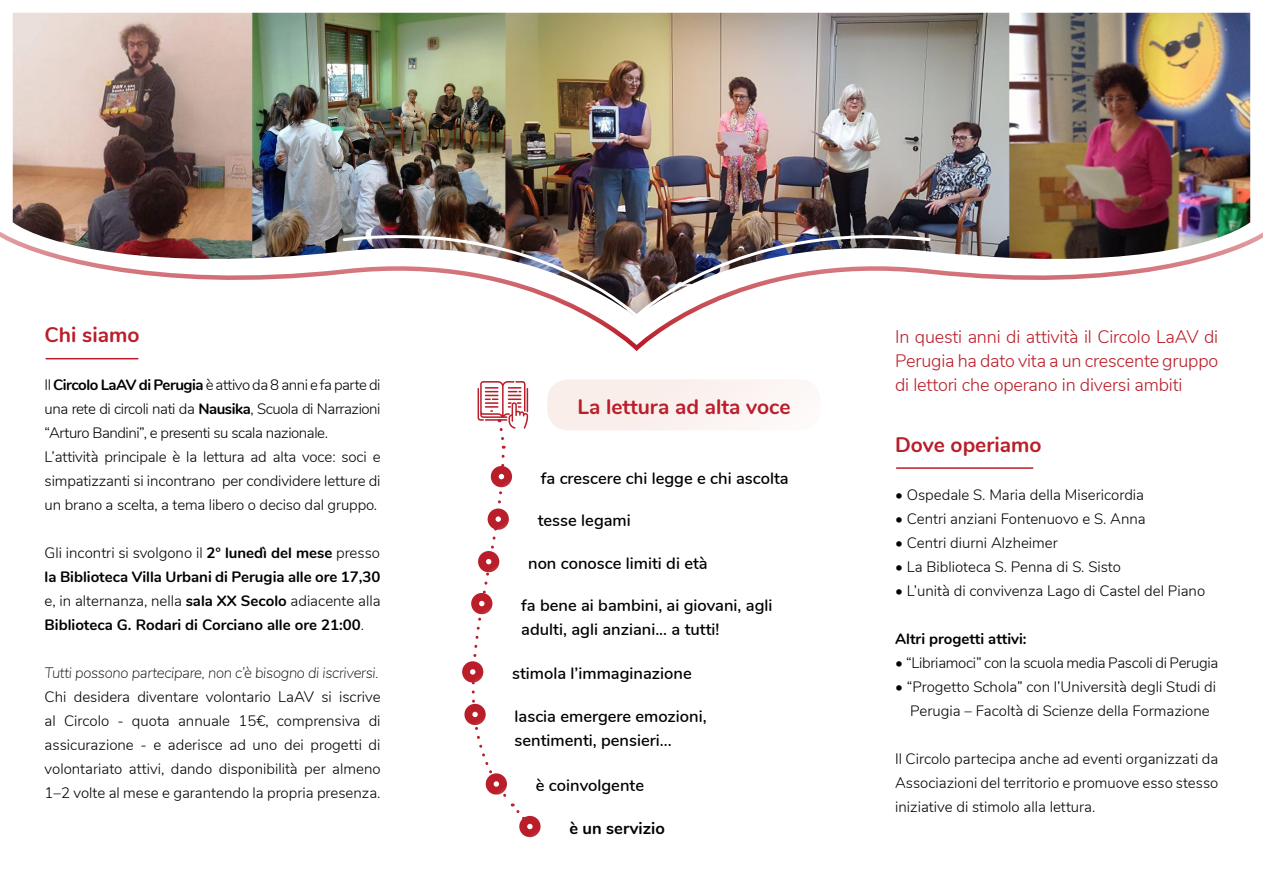
<style>
.page{position:relative;width:1263px;height:893px;background:#fff}
.page>*{position:absolute;margin:0;border:0;box-sizing:border-box;transform-origin:0 0}
.t1{font:700 21px "Nunito";color:#b91e2a}
.t2{font:300 18px/24px "Nunito";letter-spacing:-.01em;color:#b91e2a;text-align:justify}
.t3{font:600 16.5px/24px "Nunito";color:#000}
.t4{font:700 16.5px "Nunito";color:#000}
.t5{font:300 15px/24px "Nunito";color:#000;text-align:justify}
.t6{font:700 15px/24px "Nunito";color:#000}
.t7{font:italic 200 15px "Nunito";letter-spacing:-.02em;color:#000}
.t8{font:300 15px "Nunito";letter-spacing:-.02em;color:#000}
.s1{font-weight:700}
.s2{font-weight:300}
</style>
<div class="page">
<div style="left:547px;top:379px;width:274px;height:51px;background:#faeeeb;border-radius:21px"></div>
<img style="left:13px;top:13px;width:1237px;height:215px">
<hr style="left:46px;top:358px;width:92px;height:1px;background:#b91e2a">
<hr style="left:897px;top:467px;width:136px;height:2px;background:#b91e2a">
<div style="left:519px;top:816px;width:21px;height:21px;background:#b91e2a;border-radius:50%"></div>
<svg style="left:0;top:228px;width:1263px;height:124px"></svg>
<img style="left:341px;top:218px;width:591px;height:101px">
<svg style="left:462px;top:381px;width:71px;height:448px"></svg>
<p class="t1" style="left:45px;top:319px;width:96px">Chi siamo</p>
<p class="t5" style="left:45px;top:372px;width:337px">Il <span class="s1">Circolo LaAV di Perugia</span> è attivo da 8 anni e fa parte di una rete di circoli nati da <span class="s1">Nausika</span>, Scuola di Narrazioni “Arturo Bandini”, e presenti su scala nazionale.</p>
<p class="t5" style="left:45px;top:444px;width:337px">L’attività principale è la lettura ad alta voce: soci e simpatizzanti si incontrano per condividere letture di un brano a scelta, a tema libero o deciso dal gruppo.</p>
<p class="t5" style="left:45px;top:540px;width:337px">Gli incontri si svolgono il <span class="s1">2° lunedì del mese</span> presso</p>
<p class="t6" style="left:45px;top:564px;width:337px">la Biblioteca Villa Urbani di Perugia alle ore 17,30</p>
<p class="t6" style="left:45px;top:588px;width:337px"><span class="s2">e, in alternanza, nella</span> sala XX Secolo <span class="s2">adiacente alla<br></span>Biblioteca G. Rodari di Corciano alle ore 21:00<span class="s2">.</span></p>
<p class="t7" style="left:45px;top:662px;width:336px">Tutti possono partecipare, non c’è bisogno di iscriversi.</p>
<p class="t5" style="left:45px;top:684px;width:337px">Chi desidera diventare volontario LaAV si iscrive al Circolo - quota annuale 15€, comprensiva di assicurazione - e aderisce ad uno dei progetti di volontariato attivi, dando disponibilità per almeno 1–2 volte al mese e garantendo la propria presenza.</p>
<p class="t1" style="left:577px;top:391px;width:215px">La lettura ad alta voce</p>
<p class="t3" style="left:541px;top:465px;width:249px">fa crescere chi legge e chi ascolta</p>
<p class="t3" style="left:538px;top:508px;width:95px">tesse legami</p>
<p class="t3" style="left:528px;top:550px;width:181px">non conosce limiti di età</p>
<p class="t3" style="left:521px;top:592px;width:253px">fa bene ai bambini, ai giovani, agli adulti, agli anziani... a tutti!</p>
<p class="t3" style="left:512px;top:660px;width:181px">stimola l’immaginazione</p>
<p class="t3" style="left:515px;top:703px;width:194px">lascia emergere emozioni, sentimenti, pensieri...</p>
<p class="t3" style="left:536px;top:773px;width:110px">è coinvolgente</p>
<p class="t4" style="left:569px;top:816px;width:97px">è un servizio</p>
<p class="t2" style="left:895px;top:324px;width:325px">In questi anni di attività il Circolo LaAV di Perugia ha dato vita a un crescente gruppo di lettori che operano in diversi ambiti</p>
<p class="t1" style="left:895px;top:429px;width:148px">Dove operiamo</p>
<p class="t5" style="left:895px;top:482px;width:251px">• Ospedale S. Maria della Misericordia</p>
<p class="t5" style="left:895px;top:506px;width:252px">• Centri anziani Fontenuovo e S. Anna</p>
<p class="t5" style="left:895px;top:530px;width:164px">• Centri diurni Alzheimer</p>
<p class="t5" style="left:895px;top:554px;width:227px">• La Biblioteca S. Penna di S. Sisto</p>
<p class="t5" style="left:895px;top:578px;width:312px">• L’unità di convivenza Lago di Castel del Piano</p>
<p class="t6" style="left:895px;top:626px;width:133px">Altri progetti attivi:</p>
<p class="t8" style="left:895px;top:651px;width:325px">• “Libriamoci” con la scuola media Pascoli di Perugia</p>
<p class="t5" style="left:895px;top:674px;width:323px">• “Progetto Schola” con l’Università degli Studi di</p>
<p class="t5" style="left:910px;top:698px;width:301px">Perugia – Facoltà di Scienze della Formazione</p>
<p class="t5" style="left:895px;top:746px;width:325px">Il Circolo partecipa anche ad eventi organizzati da Associazioni del territorio e promuove esso stesso iniziative di stimolo alla lettura.</p>
</div>
